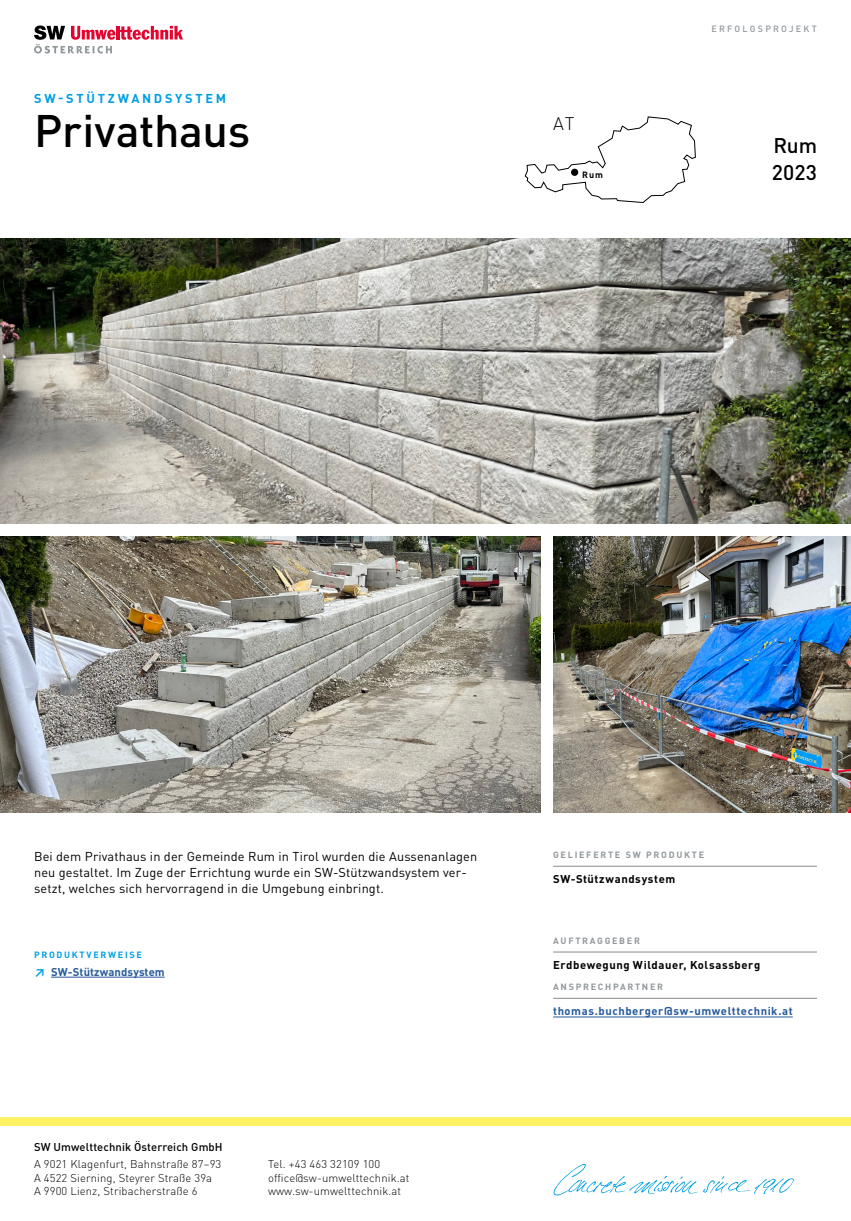
<style>
.page{position:relative;width:851px;height:1221px;background:#fff}
.page>*{position:absolute;margin:0;border:0;box-sizing:border-box;transform-origin:0 0}
.t1{font:500 45px "DIN Pro";letter-spacing:-.005em;color:#000}
.t2{font:500 21px/27px "DIN Pro";color:#000}
.t3{font:300 18px "DIN Pro";color:#000}
.t4{font:12.75px/16.2px "DIN Pro";letter-spacing:.01em;color:#000}
.t5{font:700 12.75px "DIN Pro";letter-spacing:.215em;color:#009fe3}
.t6{font:300 11.25px/13.5px "DIN Pro";letter-spacing:.01em;color:#000}
.t7{font:700 11.25px "DIN Pro";letter-spacing:.05em;color:#000}
.t8{font:700 11.25px "DIN Pro";letter-spacing:.05em;color:#275b9b}
.t9{font:500 11.25px "DIN Pro";letter-spacing:.01em;color:#000}
.t10{font:700 11.25px "DIN Pro";letter-spacing:.01em;color:#275b9b}
.t11{font:700 9px "DIN Pro";letter-spacing:.19em;color:#91989c}
.t12{font:700 9px "DIN Pro";letter-spacing:.19em;color:#009fe3}
.t13{font:500 9px "DIN Pro";letter-spacing:.24em;color:#91989c}
.t14{font:700 9px "DIN Pro";color:#000}
.s1{color:#009fe3}
</style>
<div class="page">
<img style="left:0;top:238px;width:850px;height:285px">
<img style="left:0;top:536px;width:540px;height:276px">
<img style="left:553px;top:536px;width:297px;height:276px">
<svg style="left:34px;top:26px;width:149px;height:28px"></svg>
<svg style="left:524px;top:116px;width:172px;height:87px"></svg>
<div style="left:0;top:1117px;width:850px;height:8px;background:#fff265"></div>
<svg style="left:553px;top:1164px;width:240px;height:31px"></svg>
<hr style="left:51px;top:976px;width:114px;height:1px;background:#275b9b">
<hr style="left:553px;top:865px;width:263px;height:1px;background:#91989c">
<hr style="left:553px;top:951px;width:263px;height:1px;background:#91989c">
<hr style="left:553px;top:997px;width:263px;height:1px;background:#91989c">
<hr style="left:553px;top:1016px;width:239px;height:1px;background:#275b9b">
<div style="left:571px;top:169px;width:7px;height:7px;background:#000;border-radius:50%"></div>
<p class="t5" style="left:34px;top:90px;width:193px">SW-STÜTZWANDSYSTEM</p>
<h1 class="t1" style="left:34px;top:100px;width:218px">Privathaus</h1>
<h3 class="t3" style="left:553px;top:111px;width:23px">AT</h3>
<p class="t14" style="left:582px;top:168px;width:22px">Rum</p>
<p class="t13" style="left:711px;top:23px;width:107px">ERFOLGSPROJEKT</p>
<h2 class="t2" style="left:771px;top:131px;width:47px">Rum<br>2023</h2>
<p class="t4" style="left:34px;top:847px;width:444px">Bei dem Privathaus in der Gemeinde Rum in Tirol wurden die Aussenanlagen neu gestaltet. Im Zuge der Errichtung wurde ein SW-Stützwandsystem ver&shy;setzt, welches sich hervorragend in die Umgebung einbringt.</p>
<p class="t12" style="left:34px;top:948px;width:109px">PRODUKTVERWEISE</p>
<p class="t10" style="left:34px;top:963px;width:132px"><span class="s1">↗</span> SW-Stützwandsystem</p>
<p class="t9" style="left:34px;top:1138px;width:190px">SW Umwelttechnik Österreich GmbH</p>
<p class="t6" style="left:34px;top:1157px;width:189px">A 9021 Klagenfurt, Bahnstraße 87–93<br>A 4522 Sierning, Steyrer Straße 39a<br>A 9900 Lienz, Stribacherstraße 6</p>
<p class="t6" style="left:268px;top:1157px;width:143px">Tel. +43 463 32109 100 office@sw-umwelttechnik.at www.sw-umwelttechnik.at</p>
<p class="t11" style="left:553px;top:848px;width:152px">GELIEFERTE SW PRODUKTE</p>
<p class="t7" style="left:553px;top:871px;width:124px">SW-Stützwandsystem</p>
<p class="t11" style="left:553px;top:934px;width:88px">AUFTRAGGEBER</p>
<p class="t7" style="left:553px;top:957px;width:209px">Erdbewegung Wildauer, Kolsassberg</p>
<p class="t11" style="left:553px;top:980px;width:111px">ANSPRECHPARTNER</p>
<p class="t8" style="left:553px;top:1003px;width:241px">thomas.buchberger@sw-umwelttechnik.at</p>
</div>
